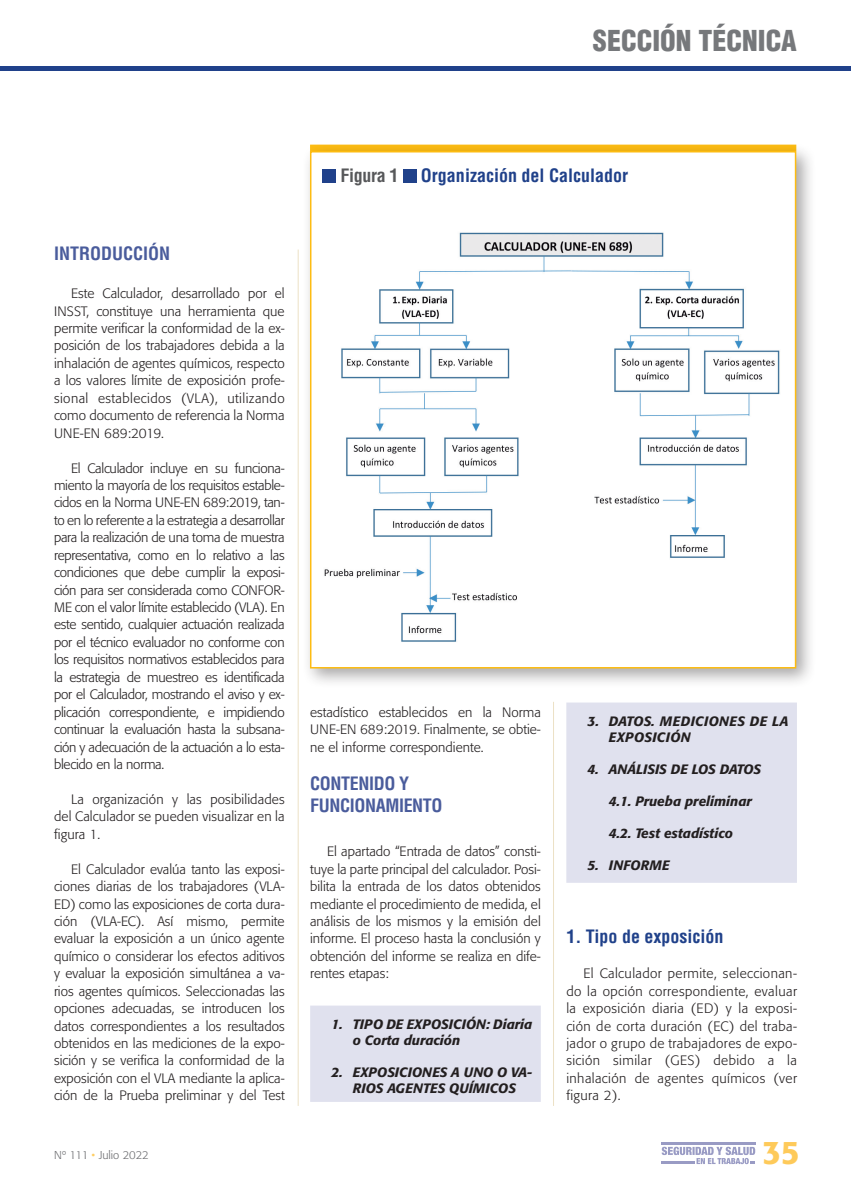
<style>
.page{position:relative;width:851px;height:1191px;background:#fff}
.page>*{position:absolute;margin:0;border:0;box-sizing:border-box;transform-origin:0 0}
.t1{font:500 32.4px "Formata";color:#feca5a}
.t2{font:900 condensed 28.05px "Helvetica LT Std";color:#76787b}
.t3{font:700 condensed 18px "Helvetica LT Std";color:#20418a}
.t4{font:700 condensed 18px/21.6px "Helvetica LT Std";letter-spacing:-.02em;color:#4a5c9c}
.t5{font:700 condensed 18px "Helvetica LT Std";color:#4a5c9c}
.t6{font:300 13.5px/17.4px "Formata";color:#231f20;text-align:justify}
.t7{font:italic 500 13.5px/16.2px "Formata";color:#231f20}
.t8{font:italic 500 13.5px/16.2px "Formata";letter-spacing:.02em;color:#231f20}
.t9{font:300 11.25px "Formata";color:#6c6d70}
.s1{color:#57585a}
.s2{color:#fece64}
</style>
<div class="page">
<div style="left:310px;top:1005px;width:230px;height:97px;background:#e0e1ee"></div>
<div style="left:566px;top:702px;width:230px;height:180px;background:#e0e1ee"></div>
<hr style="left:661px;top:1142px;width:94px;height:2px;background:#999bc4">
<svg style="left:661px;top:1146px;width:94px;height:18px"></svg>
<hr style="left:298px;top:249px;width:1px;height:857px;background:#ece1c5">
<hr style="left:553px;top:702px;width:1px;height:404px;background:#ece1c5">
<div style="left:302px;top:143px;width:514px;height:546px;background:#231f20;opacity:.4"></div>
<div style="left:310px;top:151px;width:486px;height:517px;background:#fff;border:2px solid #fdbc12"></div>
<div style="left:323px;top:169px;width:13px;height:13px;background:#20418a"></div>
<div style="left:403px;top:169px;width:13px;height:13px;background:#20418a"></div>
<img style="left:324px;top:232px;width:456px;height:410px">
<hr style="left:0;top:67px;width:850px;height:4px;background:#20418a">
<h2 class="t2" style="left:593px;top:23px;width:205px">SECCIÓN TÉCNICA</h2>
<h1 class="t5" style="left:54px;top:242px;width:118px">INTRODUCCIÓN</h1>
<h1 class="t6" style="left:54px;top:285px;width:232px;text-indent:17px">Este Calculador, desarrollado por el INSST, constituye una herramienta que permite verificar la conformidad de la ex&shy;posición de los trabajadores debida a la inhalación de agentes químicos, respecto a los valores límite de exposición profe&shy;sional establecidos (VLA), utilizando como documento de referencia la Norma UNE-EN 689:2019.</h1>
<h1 class="t6" style="left:54px;top:459px;width:232px;text-indent:17px">El Calculador incluye en su funciona&shy;miento la mayoría de los requisitos estable&shy;cidos en la Norma UNE-EN 689:2019, tan&shy;to en lo referente a la estrategia a desarrollar para la realización de una toma de muestra representativa, como en lo relativo a las condiciones que debe cumplir la exposi&shy;ción para ser considerada como CONFOR-ME con el valor límite establecido (VLA). En este sentido, cualquier actuación realizada por el técnico evaluador no conforme con los requisitos normativos establecidos para la estrategia de muestreo es identificada por el Calculador, mostrando el aviso y ex&shy;plicación correspondiente, e impidiendo continuar la evaluación hasta la subsana&shy;ción y adecuación de la actuación a lo esta&shy;blecido en la norma.</h1>
<h1 class="t6" style="left:54px;top:790px;width:232px;text-indent:17px">La organización y las posibilidades del Calculador se pueden visualizar en la figura 1.</h1>
<p class="t6" style="left:54px;top:860px;width:232px;text-indent:17px">El Calculador evalúa tanto las exposi&shy;ciones diarias de los trabajadores (VLA-ED) como las exposiciones de corta dura&shy;ción (VLA-EC). Así mismo, permite evaluar la exposición a un único agente químico o considerar los efectos aditivos y evaluar la exposición simultánea a va&shy;rios agentes químicos. Seleccionadas las opciones adecuadas, se introducen los datos correspondientes a los resultados obtenidos en las mediciones de la expo&shy;sición y se verifica la conformidad de la exposición con el VLA mediante la aplica&shy;ción de la Prueba preliminar y del Test</p>
<p class="t3" style="left:340px;top:165px;width:289px"><span class="s1">Figura 1</span> Organización del Calculador</p>
<p class="t6" style="left:310px;top:703px;width:232px">estadístico establecidos en la Norma UNE-EN 689:2019. Finalmente, se obtie&shy;ne el informe correspondiente.</p>
<p class="t4" style="left:310px;top:772px;width:134px">CONTENIDO Y<br>FUNCIONAMIENTO</p>
<p class="t6" style="left:327px;top:843px;width:215px">El apartado “Entrada de datos” consti-</p>
<p class="t6" style="left:310px;top:860px;width:232px">tuye la parte principal del calculador. Posi&shy;bilita la entrada de los datos obtenidos mediante el procedimiento de medida, el análisis de los mismos y la emisión del informe. El proceso hasta la conclusión y obtención del informe se realiza en dife&shy;rentes etapas:</p>
<p class="t7" style="left:352px;top:1016px;width:181px;text-indent:-21px">1. TIPO DE EXPOSICIÓN: Diaria o Corta duración</p>
<p class="t7" style="left:331px;top:1064px;width:202px;text-align:center">2. EXPOSICIONES A UNO O VA-<br>RIOS AGENTES QUÍMICOS</p>
<p class="t8" style="left:608px;top:713px;width:181px;text-indent:-21px">3. DATOS. MEDICIONES DE LA<br>EXPOSICIÓN</p>
<p class="t7" style="left:587px;top:761px;width:175px">4. ANÁLISIS DE LOS DATOS</p>
<p class="t7" style="left:608px;top:793px;width:144px">4.1. Prueba preliminar</p>
<p class="t7" style="left:608px;top:825px;width:126px">4.2. Test estadístico</p>
<p class="t8" style="left:587px;top:857px;width:84px">5. INFORME</p>
<p class="t3" style="left:566px;top:925px;width:159px">1. Tipo de exposición</p>
<p class="t6" style="left:566px;top:965px;width:232px;text-indent:17px">El Calculador permite, seleccionan&shy;do la opción correspondiente, evaluar la exposición diaria (ED) y la exposi&shy;ción de corta duración (EC) del traba&shy;jador o grupo de trabajadores de expo&shy;sición similar (GES) debido a la inhalación de agentes químicos (ver figura 2).</p>
<p class="t9" style="left:54px;top:1148px;width:96px">Nº 111 <span class="s2">•</span> Julio 2022</p>
<h1 class="t1" style="left:762px;top:1132px;width:39px">35</h1>
</div>
